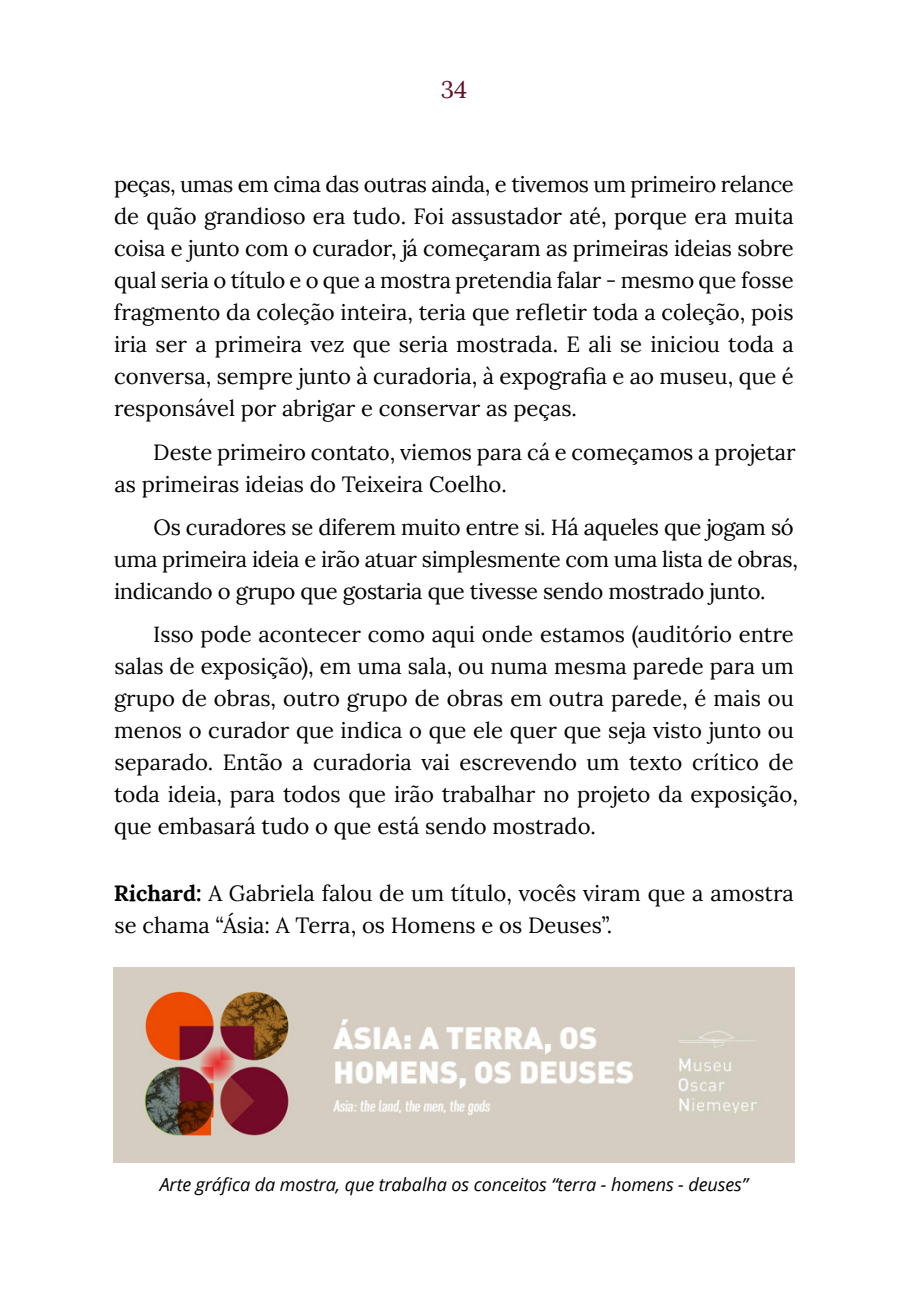
<style>
.page{position:relative;width:908px;height:1304px;background:#fff}
.page>*{position:absolute;margin:0;border:0;box-sizing:border-box;transform-origin:0 0}
.t1{font:24px "Lora";color:#621029}
.t2{font:22px/32px "Lora";color:#000}
.t3{font:italic 18px "Open Sans";letter-spacing:-.005em;color:#000}
.s1{font-weight:700}
</style>
<div class="page">
<img style="left:113px;top:967px;width:681px;height:196px">
<p class="t1" style="left:440px;top:71px;width:28px">34</p>
<p class="t2" style="left:114px;top:167px;width:681px;text-align:justify">peças, umas em cima das outras ainda, e tivemos um primeiro relance de quão grandioso era tudo. Foi assustador até, porque era muita coisa e junto com o curador, já começaram as primeiras ideias sobre qual seria o título e o que a mostra pretendia falar - mesmo que fosse fragmento da coleção inteira, teria que refletir toda a coleção, pois iria ser a primeira vez que seria mostrada. E ali se iniciou toda a conversa, sempre junto à curadoria, à expografia e ao museu, que é responsável por abrigar e conservar as peças.</p>
<p class="t2" style="left:114px;top:434px;width:682px;text-indent:39px">Deste primeiro contato, viemos para cá e começamos a projetar as primeiras ideias do Teixeira Coelho.</p>
<p class="t2" style="left:114px;top:510px;width:685px;text-indent:40px">Os curadores se diferem muito entre si. Há aqueles que jogam só uma primeira ideia e irão atuar simplesmente com uma lista de obras, indicando o grupo que gostaria que tivesse sendo mostrado junto.</p>
<p class="t2" style="left:114px;top:617px;width:685px;text-indent:39px">Isso pode acontecer como aqui onde estamos (auditório entre salas de exposição), em uma sala, ou numa mesma parede para um grupo de obras, outro grupo de obras em outra parede, é mais ou menos o curador que indica o que ele quer que seja visto junto ou separado. Então a curadoria vai escrevendo um texto crítico de toda ideia, para todos que irão trabalhar no projeto da exposição, que embasará tudo o que está sendo mostrado.</p>
<p class="t2" style="left:114px;top:876px;width:681px"><span class="s1">Richard:</span> A Gabriela falou de um título, vocês viram que a amostra se chama “Ásia: A Terra, os Homens e os Deuses”.</p>
<p class="t3" style="left:160px;top:1172px;width:589px">Arte gráfica da mostra, que trabalha os conceitos “terra - homens - deuses”</p>
</div>
